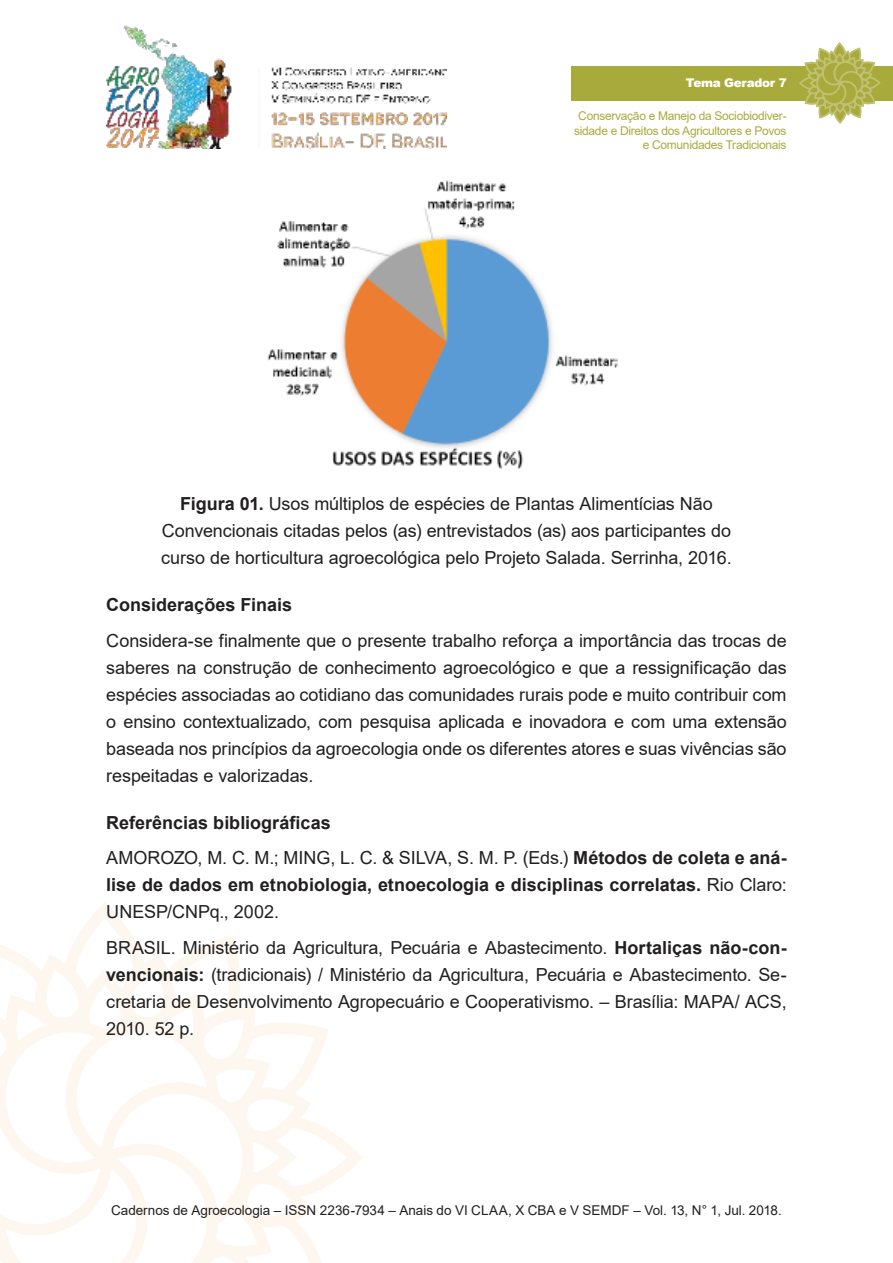
<style>
.page{position:relative;width:893px;height:1263px;background:#fff}
.page>*{position:absolute;margin:0;border:0;box-sizing:border-box;transform-origin:0 0}
.t1{font:18px/27px "Arial";letter-spacing:-.005em;color:#221f1f;text-align:justify}
.t2{font:700 18px/35.5px "Arial";color:#221f1f}
.t3{font:13.5px "Arial";color:#221f1f}
.t4{font:12px/14.4px "Arial";letter-spacing:-.025em;color:#a8ab3c;text-align:right}
.t5{font:900 12px "Arial";letter-spacing:-.025em;color:#fff}
.s1{font-weight:700}
.s2{font-weight:400}
</style>
<div class="page">
<img style="left:106px;top:25px;width:340px;height:124px">
<svg style="left:0;top:910px;width:363px;height:353px"></svg>
<div style="left:571px;top:66px;width:322px;height:34px;background:#a8ab3c"></div>
<svg style="left:798px;top:43px;width:83px;height:81px"></svg>
<img style="left:267px;top:180px;width:351px;height:289px">
<p class="t5" style="left:686px;top:76px;width:102px">Tema Gerador 7</p>
<p class="t4" style="left:574px;top:110px;width:214px">Conservação e Manejo da Sociobiodiver&shy;sidade e Direitos dos Agricultores e Povos e Comunidades Tradicionais</p>
<p class="t1" style="left:161px;top:492px;width:572px;text-align:center"><span class="s1">Figura 01.</span> Usos múltiplos de espécies de Plantas Alimentícias Não<br>Convencionais citadas pelos (as) entrevistados (as) aos participantes do curso de horticultura agroecológica pelo Projeto Salada. Serrinha, 2016.</p>
<p class="t2" style="left:106px;top:589px;width:187px">Considerações Finais</p>
<p class="t1" style="left:106px;top:629px;width:682px">Considera-se finalmente que o presente trabalho reforça a importância das trocas de saberes na construção de conhecimento agroecológico e que a ressignificação das espécies associadas ao cotidiano das comunidades rurais pode e muito contribuir com o ensino contextualizado, com pesquisa aplicada e inovadora e com uma extensão baseada nos princípios da agroecologia onde os diferentes atores e suas vivências são respeitadas e valorizadas.</p>
<p class="t2" style="left:106px;top:806px;width:682px">Referências bibliográficas<br><span class="s2">AMOROZO, M. C. M.; MING, L. C. &amp; SILVA, S. M. P. (Eds.)</span> Métodos de coleta e aná-</p>
<p class="t2" style="left:106px;top:873px;width:682px;line-height:27px">lise de dados em etnobiologia, etnoecologia e disciplinas correlatas. <span class="s2">Rio Claro:<br>UNESP/CNPq., 2002.</span></p>
<p class="t1" style="left:106px;top:936px;width:682px">BRASIL. Ministério da Agricultura, Pecuária e Abastecimento. <span class="s1">Hortaliças não-con&shy;vencionais:</span> (tradicionais) / Ministério da Agricultura, Pecuária e Abastecimento. Se&shy;cretaria de Desenvolvimento Agropecuário e Cooperativismo. – Brasília: MAPA/ ACS, 2010. 52 p.</p>
<p class="t3" style="left:111px;top:1205px;width:672px">Cadernos de Agroecologia – ISSN 2236-7934 – Anais do VI CLAA, X CBA e V SEMDF – Vol. 13, N° 1, Jul. 2018.</p>
</div>
